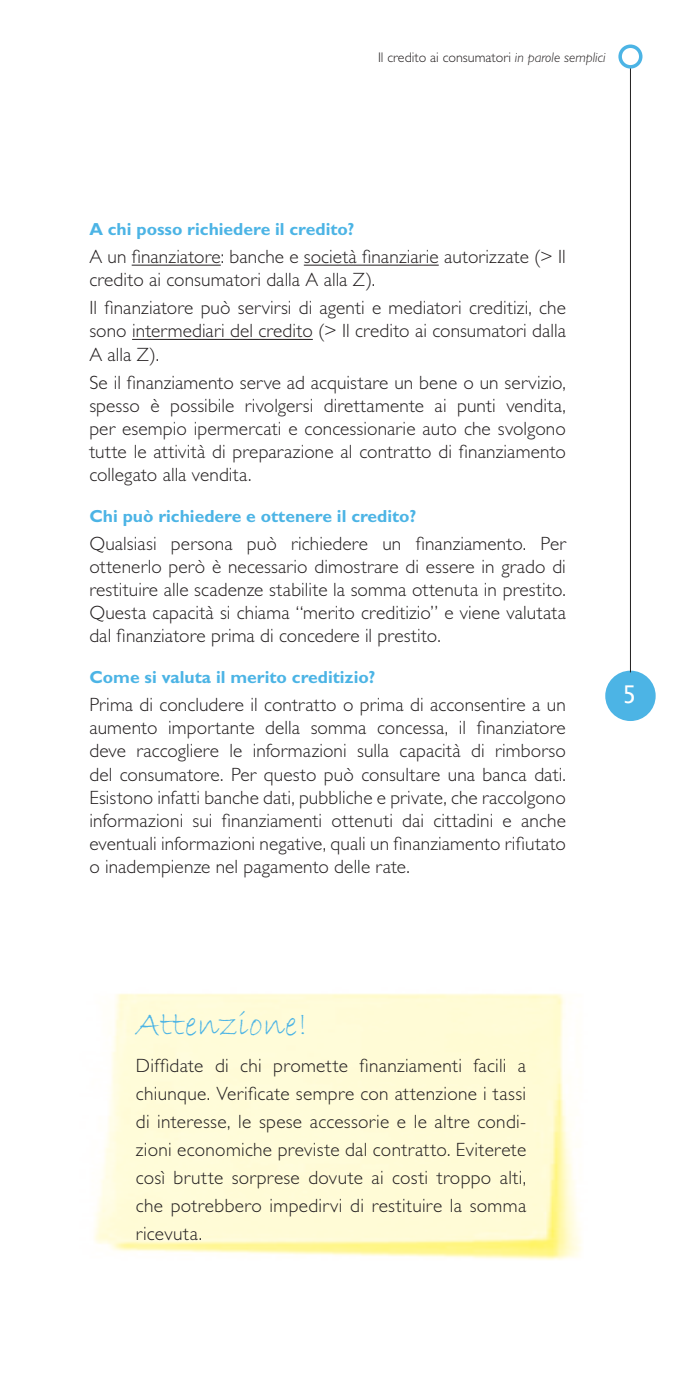
<style>
.page{position:relative;width:695px;height:1389px;background:#fff}
.page>*{position:absolute;margin:0;border:0;box-sizing:border-box;transform-origin:0 0}
.t1{font:35px "Bradley Hand ITC";color:#4cb4e5}
.t2{font:24.5px "Lucida Console";color:#fff}
.t3{font:300 19.25px/23.1px "Gill Sans Std";letter-spacing:.01em;color:#231f20;text-align:justify}
.t4{font:700 17.5px "Gill Sans Std";color:#4cb4e5}
.t5{font:300 14px "Gill Sans Std";color:#231f20}
.s1{font-style:italic}
</style>
<div class="page">
<div style="left:607px;top:672px;width:46px;height:47px;background:#4cb4e5;border-radius:50%"></div>
<div style="left:605px;top:671px;width:50px;height:50px;border:4px solid #4cb4e5;border-radius:50%"></div>
<hr style="left:630px;top:67px;width:1px;height:605px;background:#231f20">
<div style="left:618px;top:45px;width:24px;height:24px;border:4px solid #4cb4e5;border-radius:50%"></div>
<img style="left:94px;top:993px;width:487px;height:267px">
<hr style="left:132px;top:265px;width:89px;height:1px;background:#231f20">
<hr style="left:304px;top:265px;width:134px;height:1px;background:#231f20">
<hr style="left:132px;top:339px;width:181px;height:1px;background:#231f20">
<p class="t5" style="left:378px;top:49px;width:229px">Il credito ai consumatori <span class="s1">in parole semplici</span></p>
<p class="t4" style="left:89px;top:219px;width:266px">A chi posso richiedere il credito?</p>
<p class="t3" style="left:89px;top:245px;width:478px">A un finanziatore: banche e società finanziarie autorizzate (&gt; Il credito ai consumatori dalla A alla Z).</p>
<p class="t3" style="left:89px;top:297px;width:478px">Il finanziatore può servirsi di agenti e mediatori creditizi, che sono intermediari del credito (&gt; Il credito ai consumatori dalla A alla Z).</p>
<p class="t3" style="left:89px;top:371px;width:478px">Se il finanziamento serve ad acquistare un bene o un servizio, spesso è possibile rivolgersi direttamente ai punti vendita, per esempio ipermercati e concessionarie auto che svolgono tutte le attività di preparazione al contratto di finanziamento collegato alla vendita.</p>
<p class="t4" style="left:89px;top:506px;width:328px">Chi può richiedere e ottenere il credito?</p>
<p class="t3" style="left:89px;top:532px;width:478px">Qualsiasi persona può richiedere un finanziamento. Per ottenerlo però è necessario dimostrare di essere in grado di restituire alle scadenze stabilite la somma ottenuta in prestito.<br>Questa capacità si chiama “merito creditizio” e viene valutata dal finanziatore prima di concedere il prestito.</p>
<p class="t4" style="left:89px;top:667px;width:287px">Come si valuta il merito creditizio?</p>
<p class="t3" style="left:89px;top:693px;width:478px">Prima di concludere il contratto o prima di acconsentire a un aumento importante della somma concessa, il finanziatore deve raccogliere le informazioni sulla capacità di rimborso del consumatore. Per questo può consultare una banca dati.<br>Esistono infatti banche dati, pubbliche e private, che raccolgono informazioni sui finanziamenti ottenuti dai cittadini e anche eventuali informazioni negative, quali un finanziamento rifiutato o inadempienze nel pagamento delle rate.</p>
<h1 class="t1" style="left:136px;top:1002px;width:173px">Attenzione!</h1>
<p class="t3" style="left:136px;top:1052px;width:392px;line-height:28px">Diffidate di chi promette finanziamenti facili a chiunque. Verificate sempre con attenzione i tassi di interesse, le spese accessorie e le altre condi&shy;zioni economiche previste dal contratto. Eviterete così brutte sorprese dovute ai costi troppo alti, che potrebbero impedirvi di restituire la somma ricevuta.</p>
<p class="t2" style="left:621px;top:684px;width:16px">5</p>
</div>
